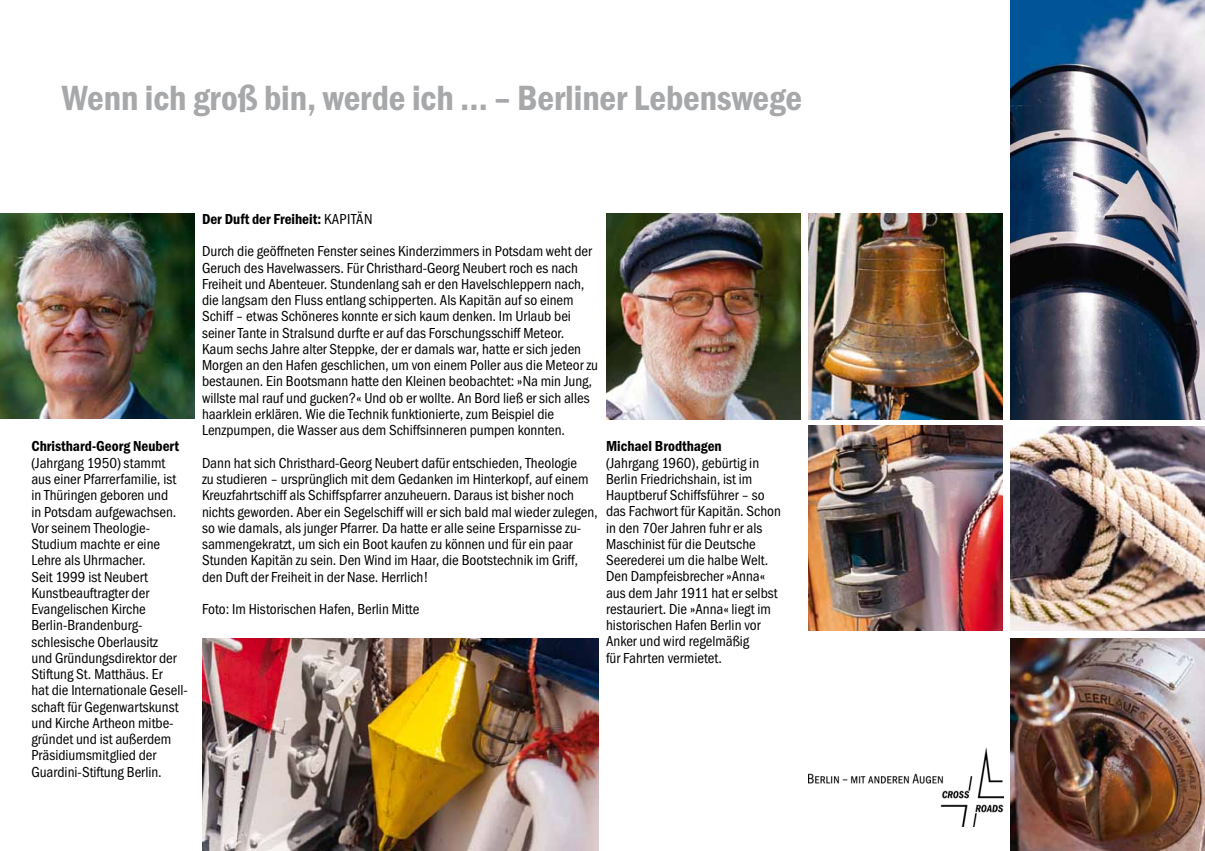
<style>
.page{position:relative;width:1205px;height:851px;background:#fff}
.page>*{position:absolute;margin:0;border:0;box-sizing:border-box;transform-origin:0 0}
.t1{font:600 condensed 36.25px "Franklin Gothic";letter-spacing:-.005em;color:#a7a8aa}
.t2{font:condensed 15px/16.2px "Franklin Gothic";color:#000}
.t3{font:600 condensed 15px "Franklin Gothic";color:#000}
.s1{font-weight:600}
</style>
<div class="page">
<img style="left:808px;top:747px;width:195px;height:78px">
<img style="left:606px;top:214px;width:195px;height:205px">
<img style="left:0;top:213px;width:195px;height:205px">
<img style="left:202px;top:638px;width:397px;height:212px">
<img style="left:1010px;top:639px;width:195px;height:211px">
<img style="left:808px;top:214px;width:195px;height:205px">
<img style="left:808px;top:425px;width:195px;height:205px">
<img style="left:1010px;top:0;width:195px;height:419px">
<img style="left:1010px;top:426px;width:195px;height:204px">
<h1 class="t1" style="left:62px;top:77px;width:742px">Wenn ich groß bin, werde ich … – Berliner Lebenswege</h1>
<p class="t3" style="left:31px;top:438px;width:149px">Christhard-Georg Neubert</p>
<p class="t2" style="left:31px;top:454px;width:158px">(Jahrgang 1950) stammt aus einer Pfarrerfamilie, ist in Thüringen geboren und<br>in Potsdam aufgewachsen.<br>Vor seinem Theologie-<br>Studium machte er eine<br>Lehre als Uhrmacher.<br>Seit 1999 ist Neubert<br>Kunstbeauftragter der<br>Evangelischen Kirche<br>Berlin-Brandenburg&shy;schlesische Oberlausitz<br>und Gründungsdirektor der<br>Stiftung St. Matthäus. Er<br>hat die Internationale Gesell&shy;schaft für Gegenwartskunst und Kirche Artheon mitbe&shy;gründet und ist außerdem<br>Präsidiumsmitglied der<br>Guardini-Stiftung Berlin.</p>
<p class="t2" style="left:202px;top:203px;width:391px;line-height:32.5px"><span class="s1">Der Duft der Freiheit:</span> KAPITÄN<br>Durch die geöffneten Fenster seines Kinderzimmers in Potsdam weht der</p>
<p class="t2" style="left:202px;top:260px;width:398px">Geruch des Havelwassers. Für Christhard-Georg Neubert roch es nach Freiheit und Abenteuer. Stundenlang sah er den Havelschleppern nach, die langsam den Fluss entlang schipperten. Als Kapitän auf so einem Schiff – etwas Schöneres konnte er sich kaum denken. Im Urlaub bei seiner Tante in Stralsund durfte er auf das Forschungsschiff Meteor.<br>Kaum sechs Jahre alter Steppke, der er damals war, hatte er sich jeden Morgen an den Hafen geschlichen, um von einem Poller aus die Meteor zu bestaunen. Ein Bootsmann hatte den Kleinen beobachtet: »Na min Jung, willste mal rauf und gucken?« Und ob er wollte. An Bord ließ er sich alles haarklein erklären. Wie die Technik funktionierte, zum Beispiel die Lenzpumpen, die Wasser aus dem Schiffsinneren pumpen konnten.</p>
<p class="t2" style="left:202px;top:454px;width:397px">Dann hat sich Christhard-Georg Neubert dafür entschieden, Theologie<br>zu studieren – ursprünglich mit dem Gedanken im Hinterkopf, auf einem Kreuzfahrtschiff als Schiffspfarrer anzuheuern. Daraus ist bisher noch nichts geworden. Aber ein Segelschiff will er sich bald mal wieder zulegen, so wie damals, als junger Pfarrer. Da hatte er alle seine Ersparnisse zu&shy;sammengekratzt, um sich ein Boot kaufen zu können und für ein paar Stunden Kapitän zu sein. Den Wind im Haar, die Bootstechnik im Griff, den Duft der Freiheit in der Nase. Herrlich!</p>
<p class="t2" style="left:202px;top:601px;width:219px">Foto: Im Historischen Hafen, Berlin Mitte</p>
<p class="t3" style="left:606px;top:437px;width:117px">Michael Brodthagen</p>
<p class="t2" style="left:606px;top:454px;width:176px">(Jahrgang 1960), gebürtig in<br>Berlin Friedrichshain, ist im<br>Hauptberuf Schiffsführer – so das Fachwort für Kapitän. Schon in den 70er Jahren fuhr er als<br>Maschinist für die Deutsche<br>Seerederei um die halbe Welt.<br>Den Dampfeisbrecher »Anna« aus dem Jahr 1911 hat er selbst restauriert. Die »Anna« liegt im historischen Hafen Berlin vor<br>Anker und wird regelmäßig<br>für Fahrten vermietet.</p>
</div>
